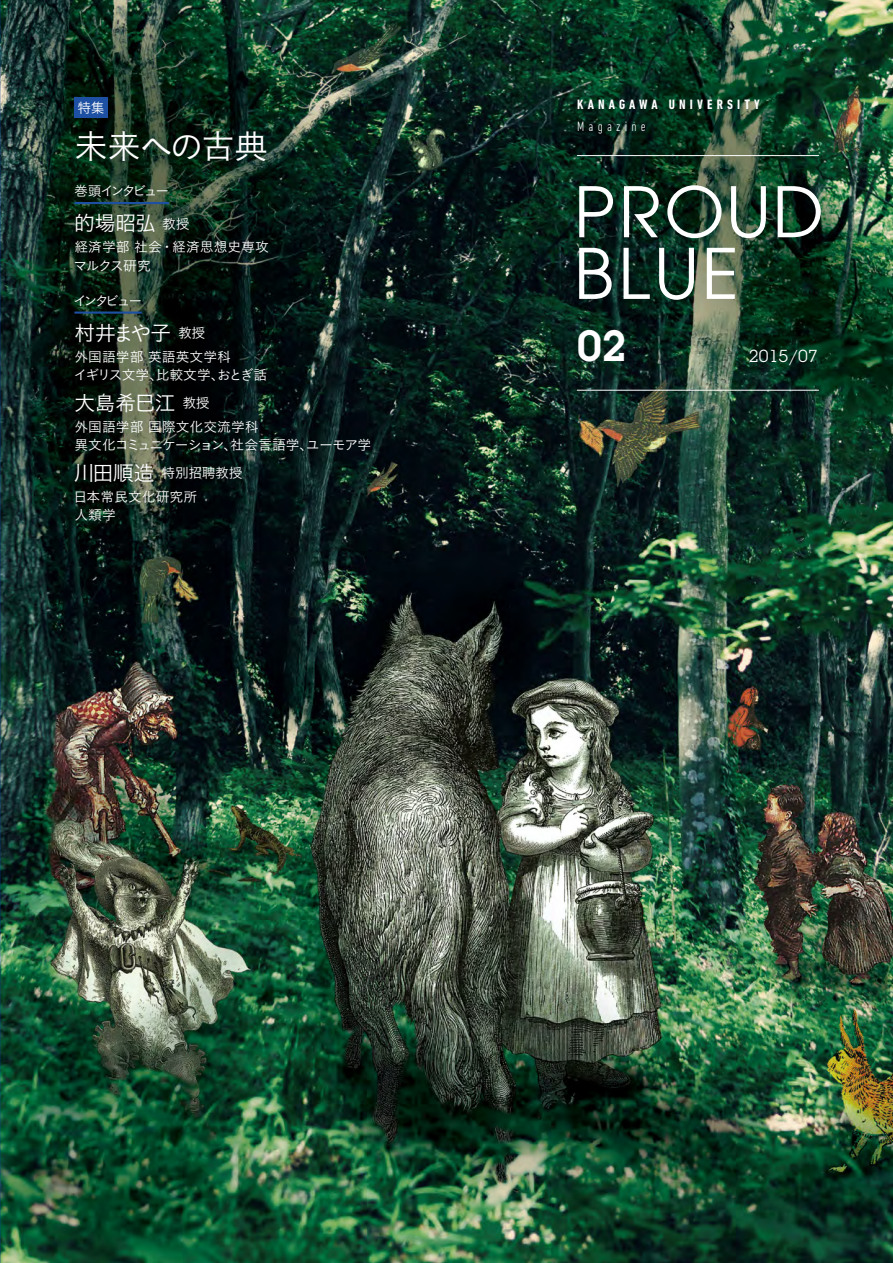
<style>
.page{position:relative;width:893px;height:1263px;background:#fff}
.page>*{position:absolute;margin:0;border:0;box-sizing:border-box;transform-origin:0 0}
.t1{font:69.15px/61.7px "Avant Garde";letter-spacing:.05em;color:#fff}
.t2{font:600 42.45px "Lubalin Graph";color:#fff}
.t3{font:34.05px "Koburina Go Std N W3";letter-spacing:-.05em;color:#fff}
.t4{font:21.3px "Koburina Go Std N W3";letter-spacing:-.065em;color:#fff}
.t5{font:16.95px "Lubalin Graph";color:#fff}
.t6{font:13.8px/18.1px "Koburina Go Std N W3";color:#fff}
.t7{font:700 condensed 13.8px/21.3px "DIN Next LT Pro";letter-spacing:.3em;color:#fff}
.t8{font:13.8px "Koburina Go Std N W3";letter-spacing:-.175em;color:#fff}
.s1{font-weight:300}
.s2{font-size:13.8px}
.s3{font-size:21.3px}
</style>
<div class="page">
<img style="left:0;top:0;width:893px;height:1263px">
<div style="left:74px;top:98px;width:34px;height:20px;background:#1d50a2"></div>
<hr style="left:577px;top:155px;width:242px;height:1px;background:#fff">
<hr style="left:577px;top:390px;width:242px;height:1px;background:#fff">
<hr style="left:74px;top:202px;width:95px;height:2px;background:#1d50a2">
<hr style="left:74px;top:311px;width:68px;height:3px;background:#1d50a2">
<p class="t6" style="left:77px;top:99px;width:29px">特集</p>
<p class="t7" style="left:577px;top:94px;width:184px">KANAGAWA UNIVERSITY<br><span class="s1">Magazine</span></p>
<p class="t3" style="left:74px;top:120px;width:196px">未来への古典</p>
<p class="t8" style="left:74px;top:180px;width:96px">巻頭インタビュー</p>
<p class="t4" style="left:74px;top:207px;width:117px">的場昭弘 <span class="s2">教授</span></p>
<p class="t6" style="left:74px;top:238px;width:197px">経済学部 社会・経済思想史専攻マルクス研究</p>
<p class="t6" style="left:73px;top:291px;width:70px">インタビュー</p>
<p class="t4" style="left:74px;top:317px;width:133px">村井まや子 <span class="s2">教授</span></p>
<p class="t6" style="left:74px;top:347px;width:195px">外国語学部 英語英文学科<br>イギリス文学、比較文学、おとぎ話</p>
<p class="t4" style="left:74px;top:387px;width:137px">大島希巳江 <span class="s2">教授</span></p>
<p class="t6" style="left:74px;top:418px;width:298px">外国語学部 国際文化交流学科<br>異文化コミュニケーション、社会言語学、ユーモア学</p>
<p class="t6" style="left:74px;top:464px;width:170px"><span class="s3">川田順造</span> 特別招聘教授</p>
<p class="t6" style="left:74px;top:488px;width:125px">日本常民文化研究所人類学</p>
<p class="t1" style="left:574px;top:181px;width:251px">PROUD<br>BLUE</p>
<p class="t2" style="left:577px;top:318px;width:51px">02</p>
<p class="t5" style="left:749px;top:345px;width:71px">2015/07</p>
</div>
